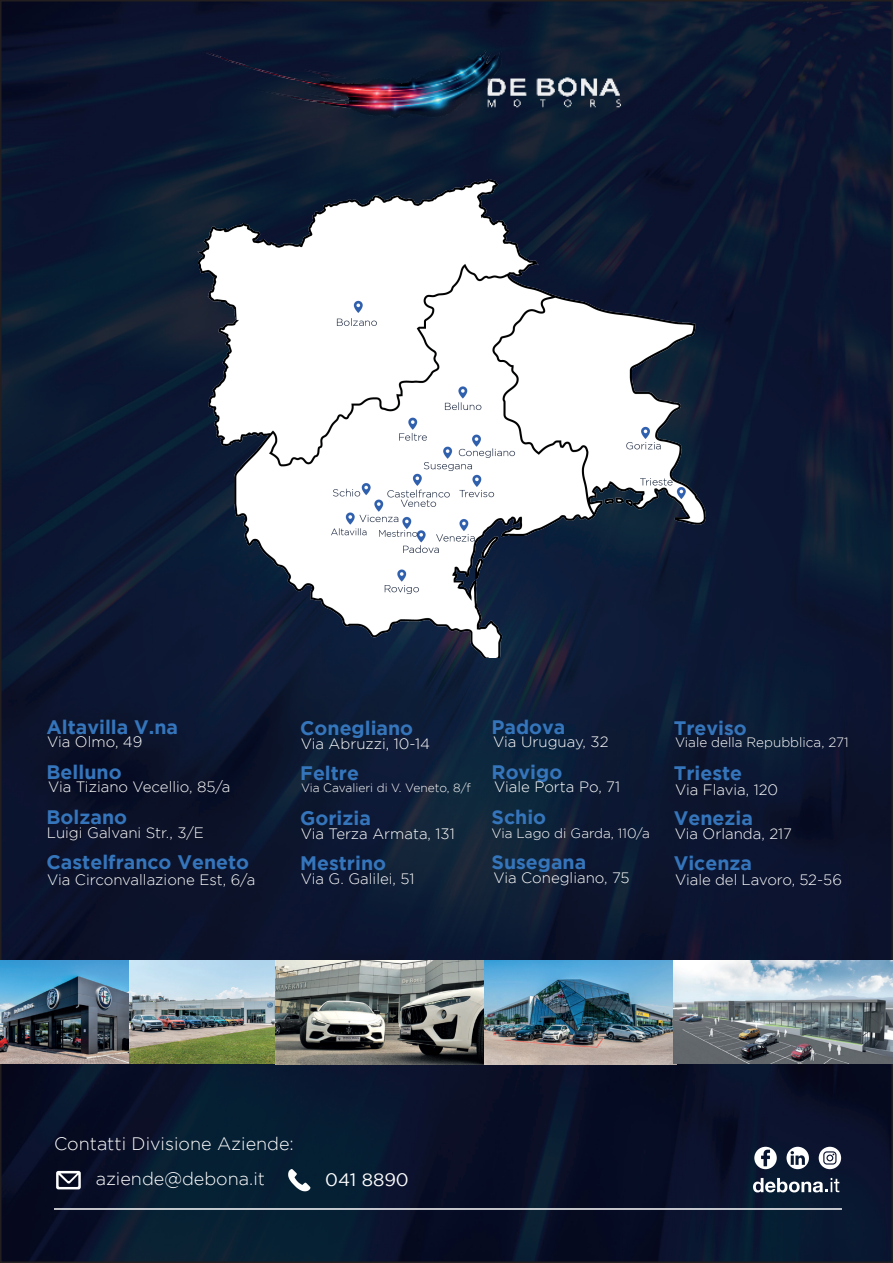
<style>
.page{position:relative;width:893px;height:1263px;background:#fff}
.page>*{position:absolute;margin:0;border:0;box-sizing:border-box;transform-origin:0 0}
.t1{font:700 19.5px "Gotham";color:#3575bb}
.t2{font:300 18px "Gotham";color:#fff}
.t3{font:18px "Gotham";color:#fff}
.t4{font:300 15px "Gotham";color:#fff}
.t5{font:300 13.5px "Gotham";color:#fff}
.t6{font:300 12px "Gotham";color:#fff}
</style>
<div class="page">
<img style="left:3px;top:3px;width:887px;height:1257px">
<img style="left:156px;top:0;width:546px;height:172px">
<hr style="left:54px;top:1208px;width:788px;height:2px;background:#fff">
<svg style="left:754px;top:1147px;width:87px;height:22px"></svg>
<svg style="left:753px;top:1178px;width:86px;height:14px"></svg>
<img style="left:0;top:961px;width:129px;height:102px">
<img style="left:484px;top:961px;width:189px;height:103px">
<img style="left:129px;top:961px;width:355px;height:103px">
<svg style="left:288px;top:1169px;width:22px;height:22px"></svg>
<svg style="left:56px;top:1171px;width:25px;height:18px"></svg>
<img style="left:198px;top:180px;width:508px;height:477px">
<img style="left:673px;top:961px;width:220px;height:103px">
<h1 class="t1" style="left:47px;top:715px;width:133px">Altavilla V.na</h1>
<h1 class="t1" style="left:47px;top:760px;width:77px">Belluno</h1>
<h1 class="t1" style="left:47px;top:805px;width:82px">Bolzano</h1>
<h1 class="t1" style="left:47px;top:850px;width:204px">Castelfranco Veneto</h1>
<p class="t4" style="left:47px;top:734px;width:97px">Via Olmo, 49</p>
<p class="t4" style="left:48px;top:779px;width:184px">Via Tiziano Vecellio, 85/a</p>
<p class="t4" style="left:47px;top:824px;width:159px">Luigi Galvani Str., 3/E</p>
<p class="t4" style="left:47px;top:871px;width:210px">Via Circonvallazione Est, 6/a</p>
<h1 class="t1" style="left:300px;top:717px;width:115px">Conegliano</h1>
<h1 class="t1" style="left:300px;top:762px;width:60px">Feltre</h1>
<h1 class="t1" style="left:300px;top:807px;width:72px">Gorizia</h1>
<h1 class="t1" style="left:300px;top:852px;width:87px">Mestrino</h1>
<p class="t4" style="left:301px;top:735px;width:131px">Via Abruzzi, 10-14</p>
<p class="t6" style="left:301px;top:781px;width:171px">Via Cavalieri di V. Veneto, 8/f</p>
<p class="t4" style="left:301px;top:825px;width:155px">Via Terza Armata, 131</p>
<p class="t4" style="left:301px;top:871px;width:115px">Via G. Galilei, 51</p>
<h1 class="t1" style="left:492px;top:715px;width:75px">Padova</h1>
<h1 class="t1" style="left:492px;top:760px;width:72px">Rovigo</h1>
<h1 class="t1" style="left:492px;top:805px;width:56px">Schio</h1>
<h1 class="t1" style="left:492px;top:850px;width:96px">Susegana</h1>
<p class="t4" style="left:493px;top:733px;width:117px">Via Uruguay, 32</p>
<p class="t4" style="left:494px;top:778px;width:128px">Viale Porta Po, 71</p>
<p class="t5" style="left:492px;top:825px;width:160px">Via Lago di Garda, 110/a</p>
<p class="t4" style="left:493px;top:869px;width:138px">Via Conegliano, 75</p>
<h1 class="t1" style="left:674px;top:717px;width:75px">Treviso</h1>
<h1 class="t1" style="left:674px;top:762px;width:70px">Trieste</h1>
<h1 class="t1" style="left:674px;top:807px;width:81px">Venezia</h1>
<h1 class="t1" style="left:674px;top:852px;width:80px">Vicenza</h1>
<p class="t5" style="left:675px;top:734px;width:175px">Viale della Repubblica, 271</p>
<p class="t4" style="left:675px;top:781px;width:105px">Via Flavia, 120</p>
<p class="t4" style="left:675px;top:826px;width:119px">Via Orlanda, 217</p>
<p class="t4" style="left:675px;top:872px;width:168px">Viale del Lavoro, 52-56</p>
<p class="t2" style="left:54px;top:1133px;width:241px">Contatti Divisione Aziende:</p>
<p class="t2" style="left:96px;top:1168px;width:171px">aziende@debona.it</p>
<p class="t3" style="left:325px;top:1169px;width:85px">041 8890</p>
</div>
